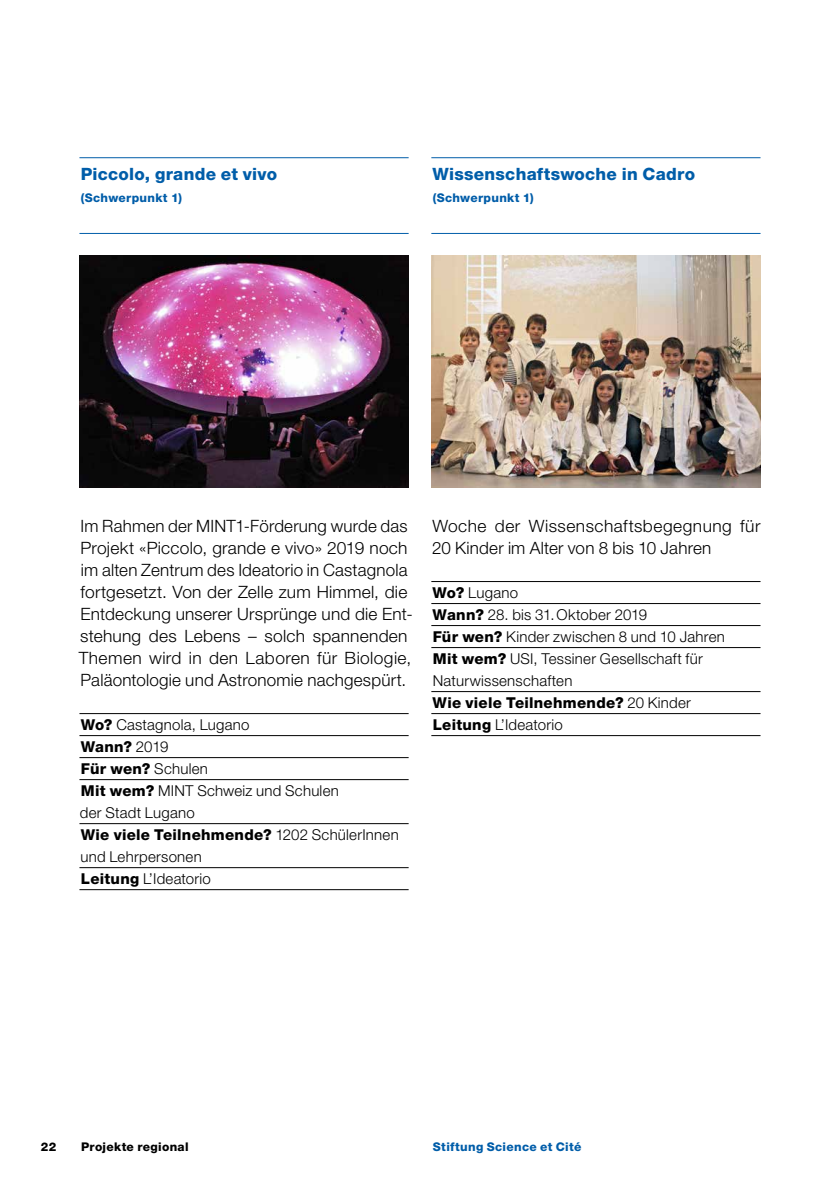
<style>
.page{position:relative;width:840px;height:1191px;background:#fff}
.page>*{position:absolute;margin:0;border:0;box-sizing:border-box;transform-origin:0 0}
.t1{font:300 17px/22px "Helvetica Neue LT Std";letter-spacing:.015em;color:#000}
.t2{font:800 17px "Helvetica Neue LT Std";letter-spacing:.015em;color:#005da9}
.t3{font:300 15px/22px "Helvetica Neue LT Std";letter-spacing:.015em;color:#000}
.t4{font:800 12px "Helvetica Neue LT Std";letter-spacing:.025em;color:#005da9}
.t5{font:800 12px "Helvetica Neue LT Std";letter-spacing:.025em;color:#000}
.s1{font-weight:800}
</style>
<div class="page">
<hr style="left:79px;top:157px;width:329px;height:1px;background:#005da9">
<hr style="left:79px;top:233px;width:329px;height:1px;background:#005da9">
<hr style="left:431px;top:157px;width:329px;height:1px;background:#005da9">
<hr style="left:431px;top:233px;width:329px;height:1px;background:#005da9">
<hr style="left:79px;top:713px;width:329px;height:1px;background:#000">
<hr style="left:79px;top:735px;width:329px;height:1px;background:#000">
<hr style="left:79px;top:757px;width:329px;height:1px;background:#000">
<hr style="left:79px;top:779px;width:329px;height:1px;background:#000">
<hr style="left:79px;top:823px;width:329px;height:1px;background:#000">
<hr style="left:79px;top:867px;width:329px;height:1px;background:#000">
<hr style="left:79px;top:889px;width:329px;height:1px;background:#000">
<hr style="left:431px;top:581px;width:329px;height:1px;background:#000">
<hr style="left:431px;top:603px;width:329px;height:1px;background:#000">
<hr style="left:431px;top:625px;width:329px;height:1px;background:#000">
<hr style="left:431px;top:647px;width:329px;height:1px;background:#000">
<hr style="left:431px;top:691px;width:329px;height:1px;background:#000">
<hr style="left:431px;top:713px;width:329px;height:1px;background:#000">
<hr style="left:431px;top:735px;width:329px;height:1px;background:#000">
<img style="left:79px;top:255px;width:329px;height:233px">
<img style="left:431px;top:255px;width:329px;height:233px">
<p class="t2" style="left:81px;top:163px;width:198px">Piccolo, grande et vivo</p>
<p class="t4" style="left:81px;top:190px;width:102px">(Schwerpunkt 1)</p>
<p class="t2" style="left:432px;top:163px;width:264px">Wissenschaftswoche in Cadro</p>
<p class="t4" style="left:432px;top:190px;width:102px">(Schwerpunkt 1)</p>
<p class="t1" style="left:79px;top:514px;width:335px">Im Rahmen der MINT1-Förderung wurde das Projekt «Piccolo, grande e vivo» 2019 noch im alten Zentrum des Ideatorio in Castagnola fortgesetzt. Von der Zelle zum Himmel, die Entdeckung unserer Ursprünge und die Ent&shy;stehung des Lebens – solch spannenden Themen wird in den Laboren für Biologie, Paläontologie und Astronomie nachgespürt.</p>
<p class="t3" style="left:80px;top:713px;width:320px"><span class="s1">Wo?</span> Castagnola, Lugano<br><span class="s1">Wann?</span> 2019<br><span class="s1">Für wen?</span> Schulen<br><span class="s1">Mit wem?</span> MINT Schweiz und Schulen<br>der Stadt Lugano<br><span class="s1">Wie viele Teilnehmende?</span> 1202 SchülerInnen und Lehrpersonen<br><span class="s1">Leitung</span> L’Ideatorio</p>
<p class="t1" style="left:432px;top:514px;width:330px">Woche der Wissenschaftsbegegnung für<br>20 Kinder im Alter von 8 bis 10 Jahren</p>
<p class="t3" style="left:432px;top:581px;width:293px"><span class="s1">Wo?</span> Lugano<br><span class="s1">Wann?</span> 28. bis 31.Oktober 2019<br><span class="s1">Für wen?</span> Kinder zwischen 8 und 10 Jahren<br><span class="s1">Mit wem?</span> USI, Tessiner Gesellschaft für<br>Naturwissenschaften<br><span class="s1">Wie viele Teilnehmende?</span> 20 Kinder<br><span class="s1">Leitung</span> L’Ideatorio</p>
<p class="t5" style="left:41px;top:1139px;width:17px">22</p>
<p class="t5" style="left:81px;top:1139px;width:109px">Projekte regional</p>
<p class="t4" style="left:432px;top:1139px;width:150px">Stiftung Science et Cité</p>
</div>
